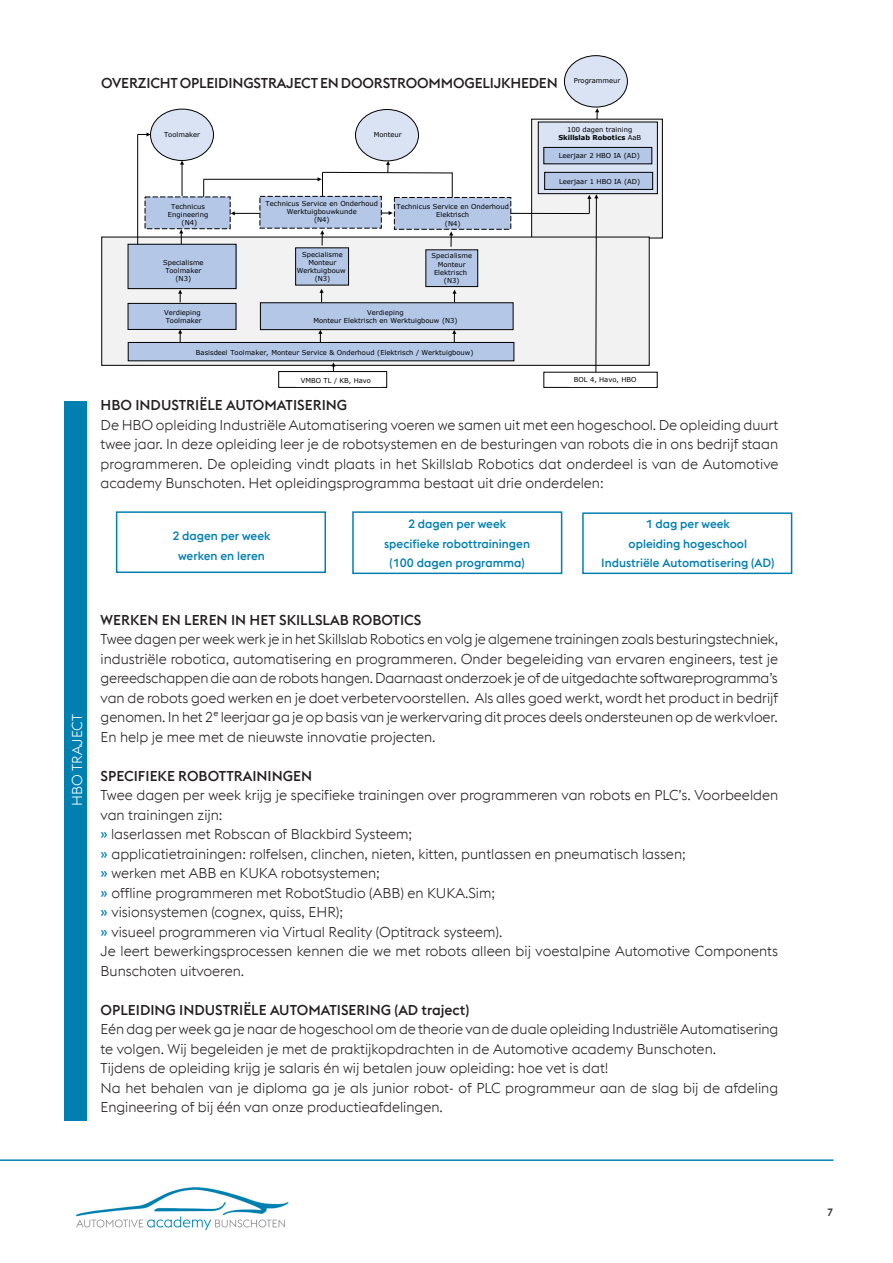
<style>
.page{position:relative;width:893px;height:1263px;background:#fff}
.page>*{position:absolute;margin:0;border:0;box-sizing:border-box;transform-origin:0 0}
.Text_copy_justificat{font:300 14.25px/19.5px "voestalpine";color:#231f20}
.Text_copy_justificat-2{font:500 14.25px "voestalpine";color:#231f20}
.Text_copy_justificat-3{font:300 14.25px "voestalpine";color:#fff}
.Text_copy_justificat-4{font:500 12px "voestalpine";color:#007fb1}
.t1{font:500 10.5px "voestalpine";color:#231f20}
.t2{font:6.75px/8.1px "Verdana";color:#000;text-align:center}
.s1{font-weight:700}
.s2{font-weight:500;font-size:13.5px;color:#007fb1}
</style>
<div class="page">
<hr style="left:0;top:1159px;width:833px;height:2px;background:#007fb1">
<div style="left:65px;top:401px;width:22px;height:719px;background:#007fb1"></div>
<div style="left:532px;top:119px;width:130px;height:119px;background:#f2f2f2"></div>
<div style="left:531px;top:119px;width:132px;height:119px;border:1px solid #000"></div>
<div style="left:355px;top:109px;width:63px;height:52px;background:#dae3f3;border-radius:50%"></div>
<div style="left:355px;top:109px;width:64px;height:52px;border:1px solid #000;border-radius:50%"></div>
<div style="left:102px;top:237px;width:547px;height:128px;background:#f2f2f2"></div>
<div style="left:101px;top:237px;width:549px;height:129px;border:1px solid #000"></div>
<div style="left:128px;top:342px;width:386px;height:19px;background:#b4c7e7"></div>
<div style="left:128px;top:342px;width:386px;height:19px;border:1px solid #000"></div>
<div style="left:128px;top:303px;width:108px;height:27px;background:#b4c7e7;border:1px solid #000"></div>
<div style="left:128px;top:244px;width:108px;height:45px;background:#b4c7e7"></div>
<div style="left:128px;top:244px;width:108px;height:45px;border:1px solid #000"></div>
<div style="left:260px;top:302px;width:253px;height:28px;background:#b4c7e7;border:1px solid #000"></div>
<div style="left:295px;top:247px;width:54px;height:38px;background:#b4c7e7;border:1px solid #000"></div>
<div style="left:426px;top:250px;width:52px;height:37px;background:#b4c7e7"></div>
<div style="left:425px;top:249px;width:53px;height:38px;border:1px solid #000"></div>
<svg style="left:178px;top:290px;width:4px;height:12px"></svg>
<svg style="left:178px;top:329px;width:4px;height:13px"></svg>
<svg style="left:320px;top:289px;width:4px;height:13px"></svg>
<svg style="left:452px;top:290px;width:5px;height:12px"></svg>
<svg style="left:318px;top:330px;width:4px;height:13px"></svg>
<svg style="left:452px;top:330px;width:4px;height:13px"></svg>
<div style="left:150px;top:109px;width:63px;height:51px;background:#dae3f3;border-radius:50%"></div>
<div style="left:150px;top:109px;width:64px;height:52px;border:1px solid #000;border-radius:50%"></div>
<div style="left:538px;top:122px;width:119px;height:72px;background:#dae3f3"></div>
<div style="left:538px;top:122px;width:120px;height:72px;border:1px solid #000"></div>
<div style="left:545px;top:172px;width:108px;height:17px;background:#b4c7e7"></div>
<div style="left:544px;top:172px;width:109px;height:18px;border:1px solid #000"></div>
<div style="left:544px;top:147px;width:108px;height:17px;background:#b4c7e7"></div>
<div style="left:543px;top:147px;width:109px;height:17px;border:1px solid #000"></div>
<svg style="left:138px;top:132px;width:13px;height:5px"></svg>
<svg style="left:320px;top:230px;width:4px;height:16px"></svg>
<svg style="left:595px;top:108px;width:4px;height:11px"></svg>
<svg style="left:331px;top:362px;width:4px;height:9px"></svg>
<div style="left:279px;top:371px;width:108px;height:16px;border:1px solid #000"></div>
<div style="left:296px;top:374px;width:85px;height:12px;background:#fff"></div>
<svg style="left:587px;top:194px;width:11px;height:178px"></svg>
<div style="left:145px;top:197px;width:85px;height:32px;background:#b4c7e7"></div>
<div style="left:564px;top:56px;width:63px;height:51px;background:#dae3f3;border-radius:50%"></div>
<div style="left:564px;top:55px;width:64px;height:52px;border:1px solid #000;border-radius:50%"></div>
<hr style="left:137px;top:134px;width:1px;height:110px;background:#000">
<svg style="left:179px;top:229px;width:4px;height:15px"></svg>
<hr style="left:234px;top:213px;width:57px;height:1px;background:#000">
<svg style="left:231px;top:211px;width:4px;height:4px"></svg>
<hr style="left:182px;top:164px;width:1px;height:32px;background:#000">
<svg style="left:180px;top:160px;width:4px;height:5px"></svg>
<hr style="left:353px;top:213px;width:36px;height:1px;background:#000">
<svg style="left:389px;top:211px;width:4px;height:4px"></svg>
<svg style="left:203px;top:179px;width:1px;height:18px"></svg>
<hr style="left:204px;top:179px;width:114px;height:1px;background:#000">
<div style="left:394px;top:197px;width:117px;height:33px;background:#b4c7e7;border:1px dashed #000"></div>
<hr style="left:511px;top:213px;width:78px;height:1px;background:#000">
<div style="left:260px;top:196px;width:122px;height:32px;background:#b4c7e7"></div>
<svg style="left:449px;top:231px;width:4px;height:16px"></svg>
<svg style="left:318px;top:161px;width:135px;height:38px"></svg>
<div style="left:116px;top:511px;width:210px;height:62px;background:#fff;border:2px solid #007fb1"></div>
<div style="left:352px;top:511px;width:210px;height:63px;background:#fff;border:2px solid #007fb1"></div>
<div style="left:582px;top:512px;width:210px;height:62px;background:#fff;border:2px solid #007fb1"></div>
<img style="left:76px;top:1187px;width:213px;height:44px">
<p class="Text_copy_justificat-3" style="left:69px;top:806px;width:93px;rotate:-90deg">HBO TRAJECT</p>
<p class="Text_copy_justificat-2" style="left:101px;top:74px;width:458px">OVERZICHT OPLEIDINGSTRAJECT EN DOORSTROOMMOGELIJKHEDEN</p>
<p class="t2" style="left:574px;top:76px;width:48px">Programmeur</p>
<p class="t2" style="left:164px;top:131px;width:37px">Toolmaker</p>
<p class="t2" style="left:374px;top:131px;width:30px">Monteur</p>
<p class="t2" style="left:558px;top:126px;width:84px">100 dagen training<br><span class="s1">Skillslab Robotics</span> AaB</p>
<p class="t2" style="left:559px;top:177px;width:83px">Leerjaar 1 HBO IA (AD)</p>
<p class="t2" style="left:559px;top:152px;width:83px">Leerjaar 2 HBO IA (AD)</p>
<p class="t2" style="left:266px;top:199px;width:114px">Technicus Service en Onderhoud<br>Werktuigbouwkunde<br>(N4)</p>
<p class="t2" style="left:168px;top:202px;width:42px">Technicus<br>Engineering (N4)</p>
<p class="t2" style="left:397px;top:203px;width:114px">Technicus Service en Onderhoud<br>Elektrisch<br>(N4)</p>
<p class="t2" style="left:163px;top:258px;width:42px">Specialisme<br>Toolmaker (N3)</p>
<p class="t2" style="left:297px;top:250px;width:51px">Specialisme<br>Monteur<br>Werktuigbouw (N3)</p>
<p class="t2" style="left:432px;top:252px;width:42px">Specialisme<br>Monteur<br>Elektrisch (N3)</p>
<p class="t2" style="left:164px;top:309px;width:39px;text-align:left">Verdieping<br>Toolmaker</p>
<p class="t2" style="left:313px;top:308px;width:146px">Verdieping<br>Monteur Elektrisch en Werktuigbouw (N3)</p>
<p class="t2" style="left:196px;top:348px;width:279px">Basisdeel Toolmaker, Monteur Service &amp; Onderhoud (Elektrisch / Werktuigbouw)</p>
<p class="t2" style="left:301px;top:376px;width:72px">VMBO TL / KB, Havo</p>
<p class="t2" style="left:574px;top:376px;width:64px">BOL 4, Havo, HBO</p>
<p class="Text_copy_justificat-2" style="left:101px;top:396px;width:248px">HBO INDUSTRIËLE AUTOMATISERING</p>
<p class="Text_copy_justificat" style="left:101px;top:415px;width:679px;text-align:justify">De HBO opleiding Industriële Automatisering voeren we samen uit met een hogeschool. De opleiding duurt twee jaar. In deze opleiding leer je de robotsystemen en de besturingen van robots die in ons bedrijf staan programmeren. De opleiding vindt plaats in het Skillslab Robotics dat onderdeel is van de Automotive academy Bunschoten. Het opleidingsprogramma bestaat uit drie onderdelen:</p>
<p class="Text_copy_justificat-4" style="left:172px;top:529px;width:100px">2 dagen per week</p>
<p class="Text_copy_justificat-4" style="left:178px;top:548px;width:88px">werken en leren</p>
<p class="Text_copy_justificat-4" style="left:408px;top:517px;width:100px">2 dagen per week</p>
<p class="Text_copy_justificat-4" style="left:384px;top:536px;width:147px">specifieke robottrainingen</p>
<p class="Text_copy_justificat-4" style="left:390px;top:556px;width:137px">(100 dagen programma)</p>
<p class="Text_copy_justificat-4" style="left:646px;top:517px;width:86px">1 dag per week</p>
<p class="Text_copy_justificat-4" style="left:629px;top:536px;width:120px">opleiding hogeschool</p>
<p class="Text_copy_justificat-4" style="left:601px;top:556px;width:175px">Industriële Automatisering (AD)</p>
<p class="Text_copy_justificat-2" style="left:101px;top:611px;width:322px">WERKEN EN LEREN IN HET SKILLSLAB ROBOTICS</p>
<p class="Text_copy_justificat" style="left:101px;top:629px;width:679px;text-align:justify">Twee dagen per week werk je in het Skillslab Robotics en volg je algemene trainingen zoals besturingstechniek, industriële robotica, automatisering en programmeren. Onder begeleiding van ervaren engineers, test je gereedschappen die aan de robots hangen. Daarnaast onderzoek je of de uitgedachte softwareprogramma’s van de robots goed werken en je doet verbetervoorstellen. Als alles goed werkt, wordt het product in bedrijf genomen. In het 2e leerjaar ga je op basis van je werkervaring dit proces deels ondersteunen op de werkvloer.<br>En help je mee met de nieuwste innovatie projecten.</p>
<p class="Text_copy_justificat-2" style="left:101px;top:767px;width:213px">SPECIFIEKE ROBOTTRAININGEN</p>
<p class="Text_copy_justificat" style="left:101px;top:785px;width:679px">Twee dagen per week krijg je specifieke trainingen over programmeren van robots en PLC’s. Voorbeelden van trainingen zijn:</p>
<p class="Text_copy_justificat" style="left:101px;top:824px;width:313px"><span class="s2">»</span> laserlassen met Robscan of Blackbird Systeem;</p>
<p class="Text_copy_justificat" style="left:101px;top:844px;width:587px"><span class="s2">»</span> applicatietrainingen: rolfelsen, clinchen, nieten, kitten, puntlassen en pneumatisch lassen;</p>
<p class="Text_copy_justificat" style="left:101px;top:863px;width:281px"><span class="s2">»</span> werken met ABB en KUKA robotsystemen;</p>
<p class="Text_copy_justificat" style="left:101px;top:883px;width:396px"><span class="s2">»</span> offline programmeren met RobotStudio (ABB) en KUKA.Sim;</p>
<p class="Text_copy_justificat" style="left:101px;top:902px;width:244px"><span class="s2">»</span> visionsystemen (cognex, quiss, EHR);</p>
<p class="Text_copy_justificat" style="left:101px;top:922px;width:403px"><span class="s2">»</span> visueel programmeren via Virtual Reality (Optitrack systeem).</p>
<p class="Text_copy_justificat" style="left:101px;top:941px;width:679px">Je leert bewerkingsprocessen kennen die we met robots alleen bij voestalpine Automotive Components<br>Bunschoten uitvoeren.</p>
<p class="Text_copy_justificat-2" style="left:101px;top:1001px;width:370px">OPLEIDING INDUSTRIËLE AUTOMATISERING (AD traject)</p>
<p class="Text_copy_justificat" style="left:101px;top:1019px;width:679px">Eén dag per week ga je naar de hogeschool om de theorie van de duale opleiding Industriële Automatisering te volgen. Wij begeleiden je met de praktijkopdrachten in de Automotive academy Bunschoten.</p>
<p class="Text_copy_justificat" style="left:101px;top:1058px;width:509px">Tijdens de opleiding krijg je salaris én wij betalen jouw opleiding: hoe vet is dat!</p>
<p class="Text_copy_justificat" style="left:101px;top:1078px;width:679px">Na het behalen van je diploma ga je als junior robot- of PLC programmeur aan de slag bij de afdeling<br>Engineering of bij één van onze productieafdelingen.</p>
<p class="t1" style="left:827px;top:1205px;width:8px">7</p>
</div>
